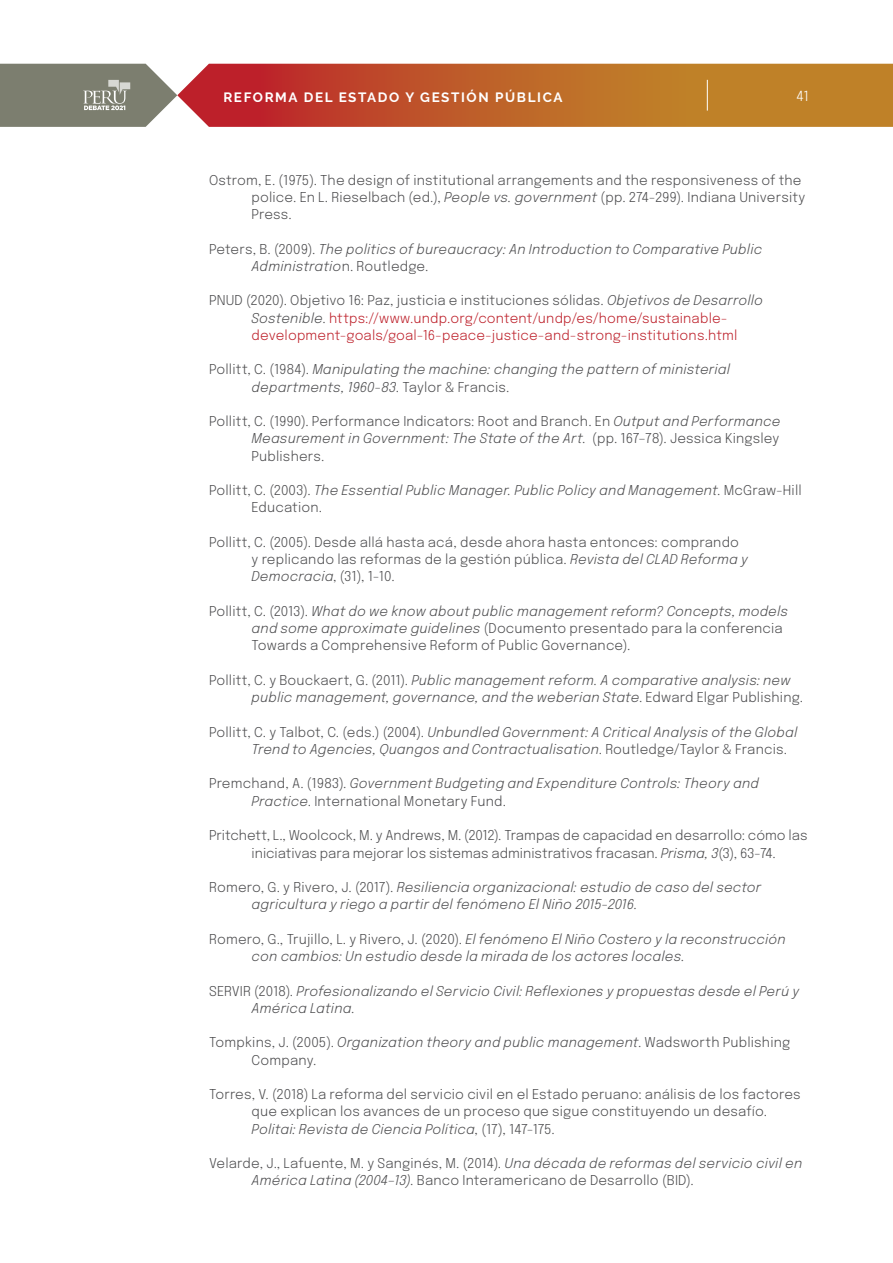
<style>
.page{position:relative;width:893px;height:1263px;background:#fff}
.page>*{position:absolute;margin:0;border:0;box-sizing:border-box;transform-origin:0 0}
.t1{font:300 13.8px "Epilogue";color:#fff}
.t2{font:300 13.5px/17.2px "Epilogue";letter-spacing:.01em;color:#4d4d4f}
.t3{font:italic 300 13.5px/17.2px "Epilogue";letter-spacing:.015em;color:#4d4d4f}
.t4{font:300 13.5px/17.2px "Epilogue";letter-spacing:.01em;color:#bd202a}
.t5{font:700 13.5px "Raleway";letter-spacing:.12em;color:#fff}
.s1{font-style:italic}
.s2{font-style:normal}
.s3{color:#4d4d4f}
.s4{font-style:italic;color:#4d4d4f}
</style>
<div class="page">
<svg style="left:0;top:64px;width:893px;height:63px;background:#b56c3e"></svg>
<hr style="left:707px;top:80px;width:1px;height:31px;background:#fff">
<p class="t5" style="left:223px;top:89px;width:341px">REFORMA DEL ESTADO Y GESTIÓN PÚBLICA</p>
<p class="t1" style="left:796px;top:86px;width:14px">41</p>
<p class="t2" style="left:252px;top:170px;width:555px;text-indent:-43px">Ostrom, E. (1975). The design of institutional arrangements and the responsiveness of the police. En L. Rieselbach (ed.), <span class="s1">People vs. government</span> (pp. 274-299). Indiana University<br>Press.</p>
<p class="t3" style="left:252px;top:239px;width:512px;text-indent:-43px"><span class="s2">Peters, B. (2009).</span> The politics of bureaucracy: An Introduction to Comparative Public<br>Administratio<span class="s2">n. Routledge.</span></p>
<p class="t4" style="left:252px;top:291px;width:513px;text-indent:-43px"><span class="s3">PNUD (2020). Objetivo 16: Paz, justicia e instituciones sólidas.</span> <span class="s4">Objetivos de Desarrollo<br>Sostenible</span><span class="s3">.</span> https://www.undp.org/content/undp/es/home/sustainable&shy;development-goals/goal-16-peace-justice-and-strong-institutions.html</p>
<p class="t3" style="left:252px;top:360px;width:480px;text-indent:-43px"><span class="s2">Pollitt, C. (1984).</span> Manipulating the machine: changing the pattern of ministerial departments, 1960-83<span class="s2">. Taylor &amp; Francis.</span></p>
<p class="t2" style="left:252px;top:412px;width:530px;text-align:justify;text-indent:-43px">Pollitt, C. (1990). Performance Indicators: Root and Branch. En <span class="s1">Output and Performance Measurement in Government: The State of the Art</span>. (pp. 167–78). Jessica Kingsley Publishers.</p>
<p class="t3" style="left:252px;top:481px;width:552px;text-indent:-43px"><span class="s2">Pollitt, C. (2003).</span> The Essential Public Manager. Public Policy and Management<span class="s2">. McGraw-Hill<br>Education.</span></p>
<p class="t2" style="left:252px;top:533px;width:498px;text-indent:-43px">Pollitt, C. (2005). Desde allá hasta acá, desde ahora hasta entonces: comprando y replicando las reformas de la gestión pública. <span class="s1">Revista del CLAD Reforma y<br>Democracia</span>, (31), 1-10.</p>
<p class="t2" style="left:252px;top:602px;width:538px;text-indent:-43px">Pollitt, C. (2013). <span class="s1">What do we know about public management reform? Concepts, models and some approximate guidelines</span> (Documento presentado para la conferencia<br>Towards a Comprehensive Reform of Public Governance).</p>
<p class="t3" style="left:252px;top:671px;width:553px;text-indent:-43px"><span class="s2">Pollitt, C. y Bouckaert, G. (2011).</span> Public management reform. A comparative analysis: new public management, governance, and the weberian State<span class="s2">. Edward Elgar Publishing.</span></p>
<p class="t3" style="left:252px;top:722px;width:547px;text-indent:-43px"><span class="s2">Pollitt, C. y Talbot, C. (eds.) (2004).</span> Unbundled Government: A Critical Analysis of the Global<br>Trend to Agencies, Quangos and Contractualisation<span class="s2">. Routledge/Taylor &amp; Francis.</span></p>
<p class="t3" style="left:252px;top:774px;width:509px;text-indent:-43px"><span class="s2">Premchand, A. (1983).</span> Government Budgeting and Expenditure Controls: Theory and<br>Practice<span class="s2">. International Monetary Fund.</span></p>
<p class="t2" style="left:252px;top:826px;width:557px;text-indent:-43px">Pritchett, L., Woolcock, M. y Andrews, M. (2012). Trampas de capacidad en desarrollo: cómo las iniciativas para mejorar los sistemas administrativos fracasan. <span class="s1">Prisma, 3</span>(3), 63-74.</p>
<p class="t3" style="left:252px;top:878px;width:511px;text-indent:-43px"><span class="s2">Romero, G. y Rivero, J. (2017).</span> Resiliencia organizacional: estudio de caso del sector agricultura y riego a partir del fenómeno El Niño 2015-2016.</p>
<p class="t3" style="left:252px;top:929px;width:536px;text-indent:-43px"><span class="s2">Romero, G., Trujillo, L. y Rivero, J. (2020).</span> El fenómeno El Niño Costero y la reconstrucción con cambios: Un estudio desde la mirada de los actores locales.</p>
<p class="t3" style="left:252px;top:981px;width:549px;text-indent:-43px"><span class="s2">SERVIR (2018).</span> Profesionalizando el Servicio Civil: Reflexiones y propuestas desde el Perú y<br>América Latina.</p>
<p class="t2" style="left:252px;top:1033px;width:540px;text-indent:-43px">Tompkins, J. (2005). <span class="s1">Organization theory and public management</span>. Wadsworth Publishing<br>Company.</p>
<p class="t2" style="left:252px;top:1085px;width:551px;text-indent:-43px">Torres, V. (2018) La reforma del servicio civil en el Estado peruano: análisis de los factores que explican los avances de un proceso que sigue constituyendo un desafío.<br><span class="s1">Politai: Revista de Ciencia Política</span>, (17), 147-175.</p>
<p class="t2" style="left:252px;top:1154px;width:552px;text-indent:-43px">Velarde, J., Lafuente, M. y Sanginés, M. (2014). <span class="s1">Una década de reformas del servicio civil en<br>América Latina (2004–13)</span>. Banco Interamericano de Desarrollo (BID).</p>
</div>
